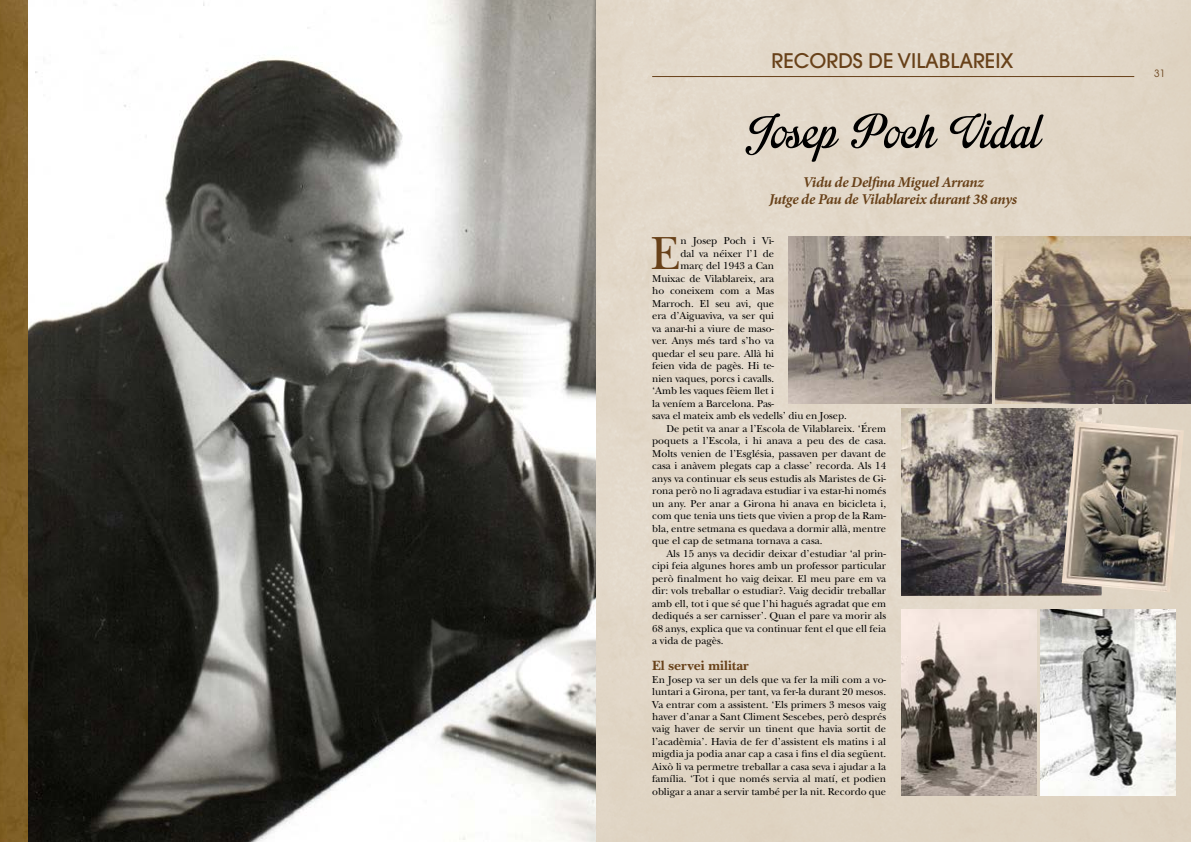
<style>
.page{position:relative;width:1191px;height:842px;background:#fff}
.page>*{position:absolute;margin:0;border:0;box-sizing:border-box;transform-origin:0 0}
.t1{font:66px "Impregnable Personal Use Only";color:#000}
.t2{font:48.4px "New Baskerville";color:#684119}
.t3{font:500 20px "Avant Garde";color:#684119}
.t4{font:italic 700 15px/17px "Minion Pro";letter-spacing:-.025em;color:#684119;text-align:center}
.t5{font:700 14px "New Baskerville";color:#684119}
.t6{font:10.5px/12.5px "New Baskerville";color:#000;text-align:justify}
.t7{font:10px "Avant Garde";color:#684119}
</style>
<div class="page">
<img style="left:0;top:0;width:1191px;height:842px">
<hr style="left:652px;top:76px;width:482px;height:1px;background:#684119">
<img style="left:901px;top:409px;width:200px;height:186px">
<img style="left:995px;top:237px;width:196px;height:167px">
<img style="left:788px;top:237px;width:203px;height:167px">
<img style="left:901px;top:610px;width:135px;height:185px">
<img style="left:1040px;top:610px;width:135px;height:185px">
<img style="left:1061px;top:421px;width:123px;height:171px">
<h3 class="t3" style="left:771px;top:49px;width:243px">RECORDS DE VILABLAREIX</h3>
<h1 class="t1" style="left:745px;top:102px;width:297px">Josep Poch Vidal</h1>
<h3 class="t4" style="left:769px;top:173px;width:249px">Vidu de Delfina Miguel Arranz<br>Jutge de Pau de Vilablareix durant 38 anys</h3>
<h2 class="t2" style="left:651px;top:226px;width:31px">E</h2>
<p class="t6" style="left:680px;top:235px;width:95px">n Josep Poch i Vi-</p>
<p class="t6" style="left:680px;top:247px;width:95px">dal va néixer l’1 de</p>
<p class="t6" style="left:680px;top:260px;width:95px">març del 1943 a Can</p>
<p class="t6" style="left:652px;top:272px;width:123px">Muixac de Vilablareix, ara</p>
<p class="t6" style="left:652px;top:285px;width:123px">ho coneixem com a Mas</p>
<p class="t6" style="left:652px;top:297px;width:123px">Marroch. El seu avi, que</p>
<p class="t6" style="left:652px;top:310px;width:123px">era d’Aiguaviva, va ser qui</p>
<p class="t6" style="left:652px;top:322px;width:123px">va anar-hi a viure de maso-</p>
<p class="t6" style="left:652px;top:335px;width:123px">ver. Anys més tard s’ho va</p>
<p class="t6" style="left:652px;top:347px;width:123px">quedar el seu pare. Allà hi</p>
<p class="t6" style="left:652px;top:360px;width:123px">feien vida de pagès. Hi te-</p>
<p class="t6" style="left:652px;top:372px;width:123px">nien vaques, porcs i cavalls.</p>
<p class="t6" style="left:652px;top:385px;width:123px">‘Amb les vaques fèiem llet i</p>
<p class="t6" style="left:652px;top:397px;width:123px">la veníem a Barcelona. Pas-</p>
<p class="t6" style="left:652px;top:410px;width:196px">sava el mateix amb els vedells’ diu en Josep.</p>
<p class="t6" style="left:666px;top:422px;width:221px">De petit va anar a l’Escola de Vilablareix. ‘Érem</p>
<p class="t6" style="left:652px;top:435px;width:235px">poquets a l’Escola, i hi anava a peu des de casa.</p>
<p class="t6" style="left:652px;top:447px;width:235px">Molts venien de l’Església, passaven per davant de</p>
<p class="t6" style="left:652px;top:460px;width:235px">casa i anàvem plegats cap a classe’ recorda. Als 14</p>
<p class="t6" style="left:652px;top:472px;width:235px">anys va continuar els seus estudis als Maristes de Gi-</p>
<p class="t6" style="left:652px;top:485px;width:235px">rona però no li agradava estudiar i va estar-hi només</p>
<p class="t6" style="left:652px;top:497px;width:235px">un any. Per anar a Girona hi anava en bicicleta i,</p>
<p class="t6" style="left:652px;top:510px;width:235px">com que tenia uns tiets que vivien a prop de la Ram-</p>
<p class="t6" style="left:652px;top:522px;width:235px">bla, entre setmana es quedava a dormir allà, mentre</p>
<p class="t6" style="left:652px;top:535px;width:172px">que el cap de setmana tornava a casa.</p>
<p class="t6" style="left:666px;top:547px;width:221px">Als 15 anys va decidir deixar d’estudiar ‘al prin-</p>
<p class="t6" style="left:652px;top:560px;width:235px">cipi feia algunes hores amb un professor particular</p>
<p class="t6" style="left:652px;top:572px;width:235px">però finalment ho vaig deixar. El meu pare em va</p>
<p class="t6" style="left:652px;top:585px;width:235px">dir: vols treballar o estudiar?. Vaig decidir treballar</p>
<p class="t6" style="left:652px;top:597px;width:235px">amb ell, tot i que sé que l’hi hagués agradat que em</p>
<p class="t6" style="left:652px;top:610px;width:235px">dediqués a ser carnisser’. Quan el pare va morir als</p>
<p class="t6" style="left:652px;top:622px;width:235px">68 anys, explica que va continuar fent el que ell feia</p>
<p class="t6" style="left:652px;top:635px;width:73px">a vida de pagès.</p>
<h3 class="t5" style="left:652px;top:657px;width:98px">El servei militar</h3>
<p class="t6" style="left:652px;top:673px;width:235px">En Josep va ser un dels que va fer la mili com a vo&shy;luntari a Girona, per tant, va fer-la durant 20 mesos.<br>Va entrar com a assistent. ‘Els primers 3 mesos vaig haver d’anar a Sant Climent Sescebes, però després vaig haver de servir un tinent que havia sortit de l’acadèmia’. Havia de fer d’assistent els matins i al migdia ja podia anar cap a casa i fins el dia següent.<br>Això li va permetre treballar a casa seva i ajudar a la família. ‘Tot i que només servia al matí, et podien obligar a anar a servir també per la nit. Recordo que</p>
<p class="t7" style="left:1154px;top:67px;width:13px">31</p>
</div>
